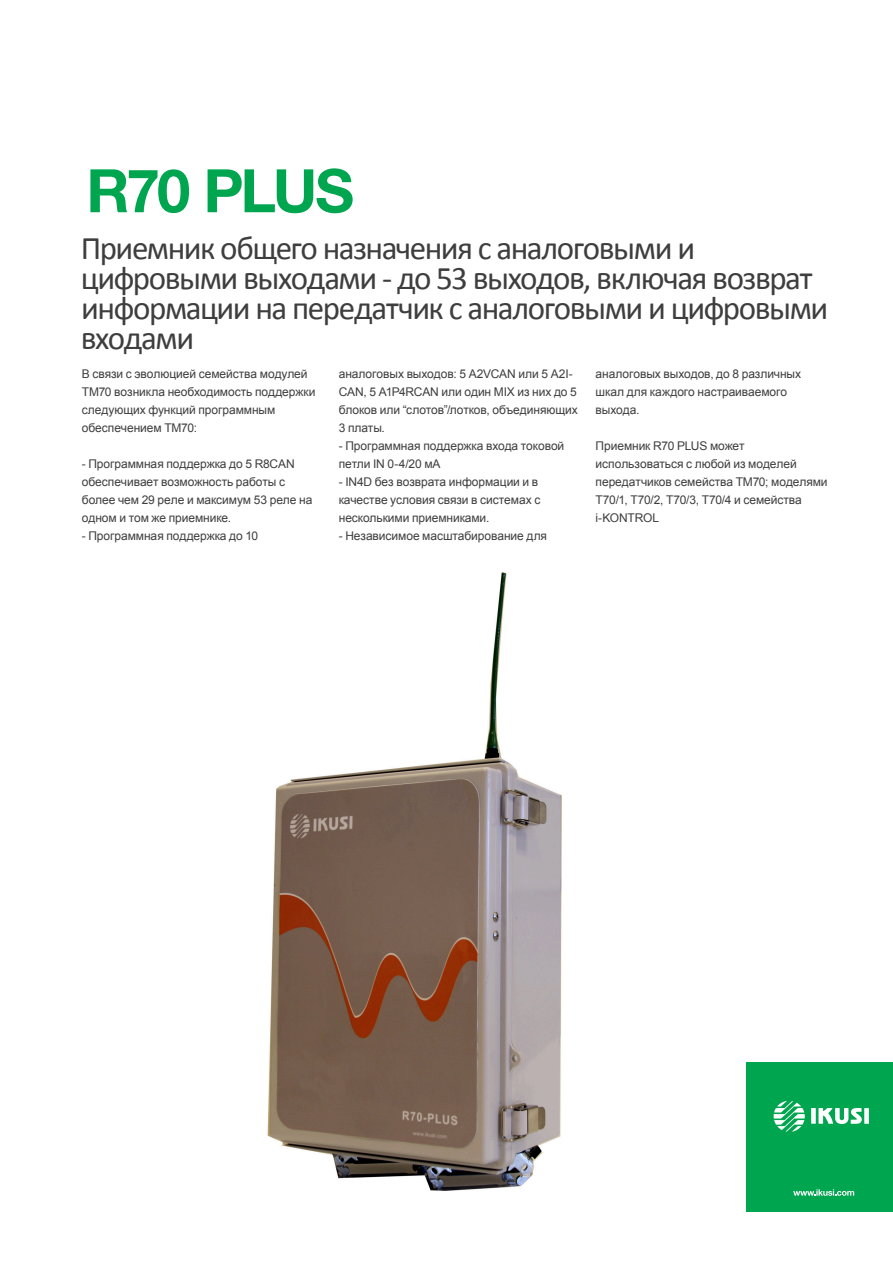
<style>
.page{position:relative;width:893px;height:1263px;background:#fff}
.page>*{position:absolute;margin:0;border:0;box-sizing:border-box;transform-origin:0 0}
.t1{font:700 60px "Helvetica Neue LT Std";letter-spacing:-.05em;color:#00a54f}
.t2{font:33px/30px "Calibri";letter-spacing:-.045em;color:#3e3e3f}
.t3{font:12px/18px "Arial";letter-spacing:-.005em;color:#3e3e3f}
</style>
<div class="page">
<img style="left:267px;top:572px;width:295px;height:619px">
<div style="left:747px;top:1062px;width:146px;height:150px;background:#00a54f"></div>
<svg style="left:774px;top:1101px;width:31px;height:31px"></svg>
<svg style="left:818px;top:1108px;width:44px;height:16px"></svg>
<div style="left:811px;top:1108px;width:5px;height:16px;background:#fff"></div>
<div style="left:864px;top:1108px;width:5px;height:16px;background:#fff"></div>
<svg style="left:793px;top:1189px;width:61px;height:7px"></svg>
<p class="t1" style="left:86px;top:154px;width:269px">R70 PLUS</p>
<p class="t2" style="left:81px;top:231px;width:749px">Приемник общего назначения с аналоговыми и цифровыми выходами - до 53 выходов, включая возврат информации на передатчик с аналоговыми и цифровыми входами</p>
<p class="t3" style="left:82px;top:365px;width:235px">В связи с эволюцией семейства модулей<br>ТМ70 возникла необходимость поддержки следующих функций программным обеспечением TM70:</p>
<p class="t3" style="left:82px;top:455px;width:232px">- Программная поддержка до 5 R8CAN обеспечивает возможность работы с более чем 29 реле и максимум 53 реле на одном и том же приемнике.</p>
<p class="t3" style="left:82px;top:527px;width:178px">- Программная поддержка до 10</p>
<p class="t3" style="left:339px;top:365px;width:241px">аналоговых выходов: 5 A2VCAN или 5 A2I-<br>CAN, 5 A1P4RCAN или один MIX из них до 5 блоков или “слотов”/лотков, объединяющих<br>3 платы.</p>
<p class="t3" style="left:339px;top:437px;width:227px">- Программная поддержка входа токовой петли IN 0-4/20 мА</p>
<p class="t3" style="left:339px;top:473px;width:203px">- IN4D без возврата информации и в качестве условия связи в системах с несколькими приемниками.</p>
<p class="t3" style="left:339px;top:527px;width:210px">- Независимое масштабирование для</p>
<p class="t3" style="left:596px;top:365px;width:207px">аналоговых выходов, до 8 различных шкал для каждого настраиваемого выхода.</p>
<p class="t3" style="left:596px;top:437px;width:233px">Приемник R70 PLUS может использоваться с любой из моделей передатчиков семейства TM70; моделями<br>T70/1, T70/2, T70/3, T70/4 и семейства i-KONTROL</p>
</div>
